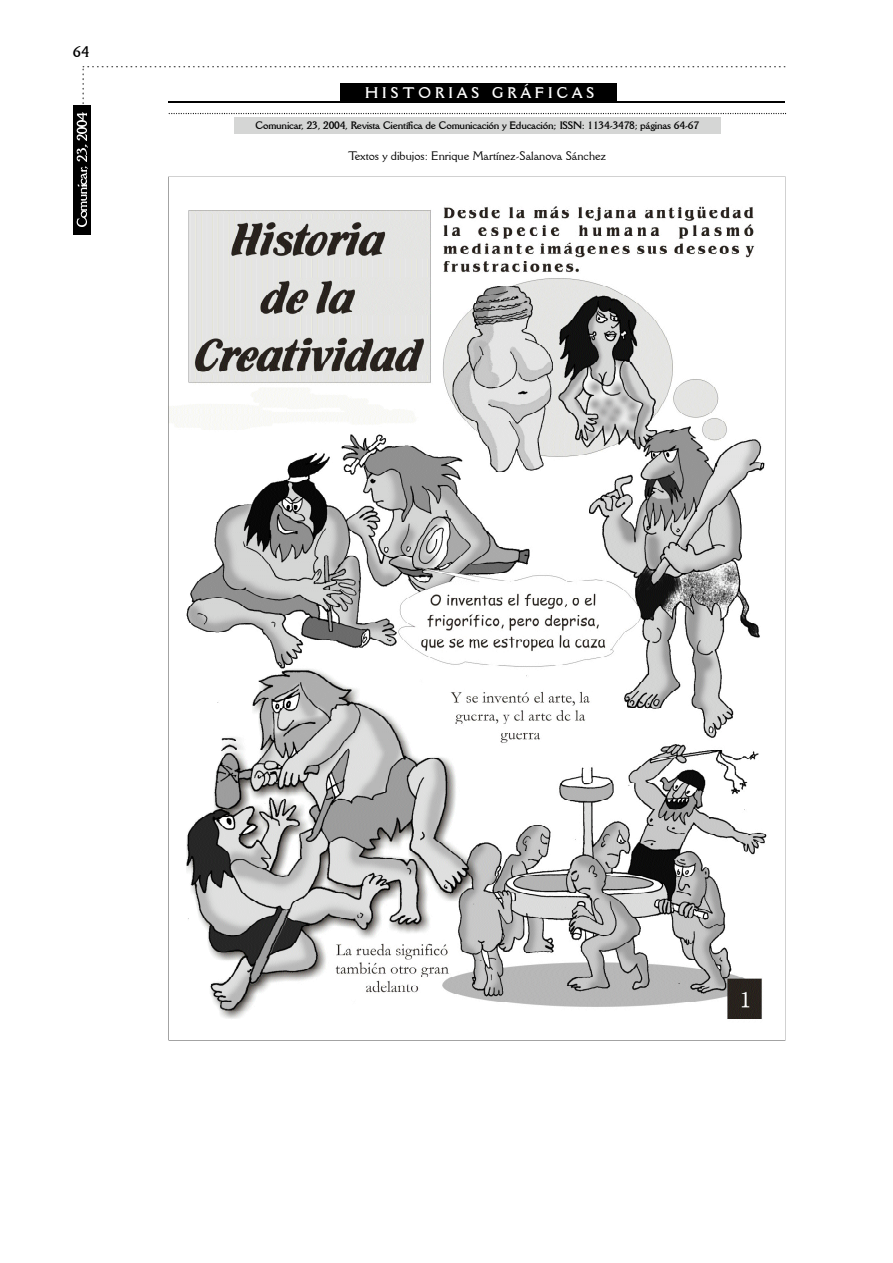
<style>
.page{position:relative;width:893px;height:1263px;background:#fff}
.page>*{position:absolute;margin:0;border:0;box-sizing:border-box;transform-origin:0 0}
.t1{font:700 15px "Della Robbia BT";letter-spacing:.275em;color:#fff}
.t2{font:700 15px "Della Robbia BT";color:#000}
.t3{font:12px "Della Robbia BT";color:#000}
.t4{font:700 10.5px "Della Robbia BT";letter-spacing:-.025em;color:#000}
</style>
<div class="page">
<svg style="left:82px;top:66px;width:703px;height:38px"></svg>
<hr style="left:168px;top:101px;width:617px;height:1px;background:#000">
<svg style="left:168px;top:113px;width:618px;height:1px"></svg>
<div style="left:341px;top:84px;width:276px;height:18px;background:#000"></div>
<div style="left:234px;top:118px;width:486px;height:16px;background:#d5d6d5"></div>
<svg style="left:168px;top:177px;width:599px;height:863px"></svg>
<div style="left:74px;top:105px;width:17px;height:130px;background:#000"></div>
<svg style="left:76px;top:169px;width:11px;height:58px"></svg>
<img style="left:80px;top:166px;width:8px;height:3px">
<svg style="left:76px;top:113px;width:12px;height:49px"></svg>
<h1 class="t2" style="left:73px;top:42px;width:18px">64</h1>
<h1 class="t1" style="left:365px;top:84px;width:231px">HISTORIAS GRÁFICAS</h1>
<p class="t4" style="left:255px;top:119px;width:445px">C o m u n ic a r, 23, 2004, Revista Científica de Comunicación y Educación; ISSN: 1134-3478; páginas 64-67</p>
<p class="t3" style="left:348px;top:149px;width:259px">Textos y dibujos: Enrique Martínez-Salanova Sánchez</p>
</div>
